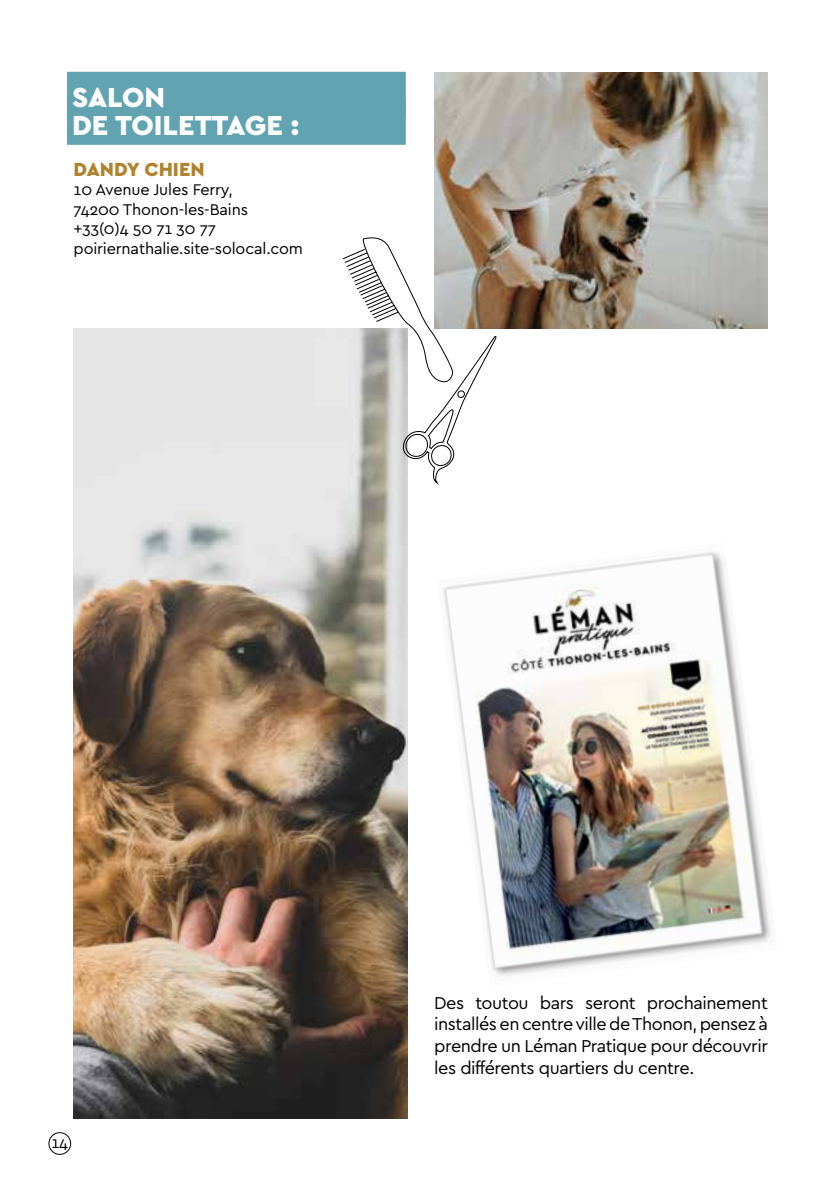
<style>
.page{position:relative;width:840px;height:1191px;background:#fff}
.page>*{position:absolute;margin:0;border:0;box-sizing:border-box;transform-origin:0 0}
.t1{font:900 28.8px/28px "Cera Basic";color:#fff}
.t2{font:900 19.8px "Cera Basic";color:#b0822c}
.t3{font:18px/21.6px "Cera Basic";letter-spacing:-.025em;color:#000;text-align:justify}
.t4{font:16.2px/19.4px "Cera Basic";letter-spacing:-.01em;color:#000}
</style>
<div class="page">
<div style="left:49px;top:1132px;width:22px;height:22px;border:1px solid #000;border-radius:50%"></div>
<img style="left:74px;top:329px;width:333px;height:789px">
<img style="left:443px;top:552px;width:329px;height:425px">
<div style="left:67px;top:72px;width:338px;height:45px;background:#61a3b0"></div>
<div style="left:67px;top:100px;width:338px;height:45px;background:#61a3b0"></div>
<img style="left:434px;top:72px;width:333px;height:257px">
<svg style="left:342px;top:236px;width:154px;height:251px"></svg>
<h1 class="t1" style="left:72px;top:83px;width:228px">SALON<br>DE TOILETTAGE :</h1>
<p class="t2" style="left:74px;top:157px;width:28px">DAND</p>
<p class="t2" style="left:127px;top:157px;width:65px">Y CHIEN</p>
<p class="t4" style="left:74px;top:180px;width:231px">10 Avenue Jules Ferry,<br>74200 Thonon-les-Bains +33(0)4 50 71 30 77 poiriernathalie.site-solocal.com</p>
<p class="t4" style="left:51px;top:1133px;width:18px">14</p>
<p class="t3" style="left:434px;top:991px;width:335px">Des toutou bars seront prochainement installés en centre ville de Thonon, pensez à prendre un Léman Pratique pour découvrir les différents quartiers du centre.</p>
</div>
